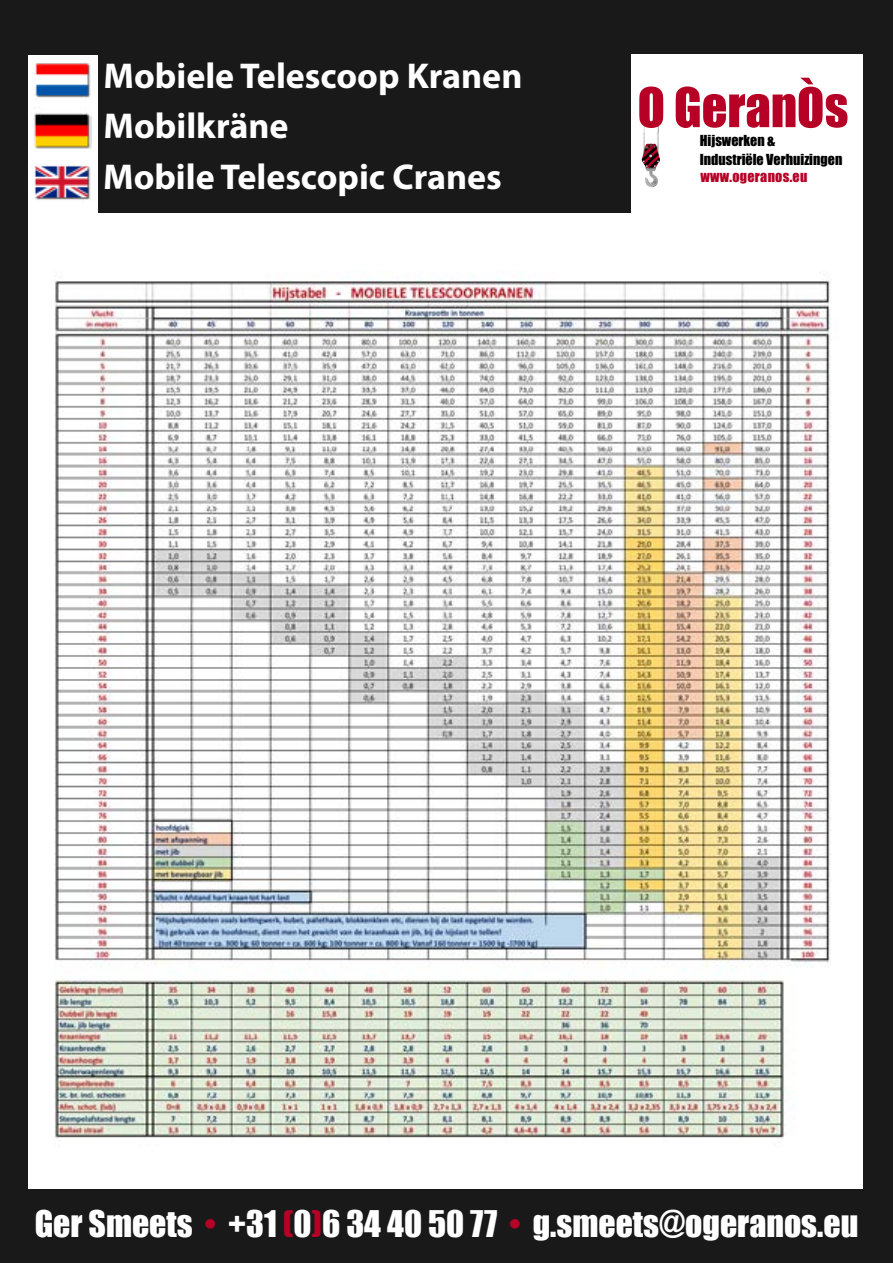
<style>
.page{position:relative;width:893px;height:1263px;background:#191919}
.page>*{position:absolute;margin:0;border:0;box-sizing:border-box;transform-origin:0 0}
.t1{font:700 36px/50.6px "Myriad Pro";color:#fff}
.t2{font:33.75px "Impact";color:#fff}
.t3{font:14.1px/18.9px "Impact";color:#000}
.t4{font:14.1px "Impact";letter-spacing:.02em;color:#b70026}
.s1{color:#b70026}
</style>
<div class="page">
<div style="left:28px;top:213px;width:834px;height:975px;background:#fff"></div>
<div style="left:28px;top:56px;width:70px;height:162px;background:#fff"></div>
<img style="left:34px;top:63px;width:57px;height:37px">
<img style="left:34px;top:113px;width:58px;height:36px">
<img style="left:34px;top:165px;width:57px;height:35px">
<div style="left:631px;top:54px;width:231px;height:159px;background:#fff"></div>
<svg style="left:676px;top:78px;width:171px;height:50px"></svg>
<svg style="left:639px;top:86px;width:25px;height:101px"></svg>
<img style="left:54px;top:271px;width:777px;height:868px">
<p class="t1" style="left:103px;top:49px;width:421px">Mobiele Telescoop Kranen<br>Mobilkräne<br>Mobile Telescopic Cranes</p>
<p class="t3" style="left:700px;top:130px;width:144px">Hijswerken &amp;<br>Industriële Verhuizingen</p>
<p class="t4" style="left:700px;top:165px;width:108px">www.ogeranos.eu</p>
<p class="t2" style="left:35px;top:1197px;width:825px">Ger Smeets <span class="s1">•</span> +31 <span class="s1">(</span>0<span class="s1">)</span>6 34 40 50 77 <span class="s1">•</span> g.smeets@ogeranos.eu</p>
</div>
